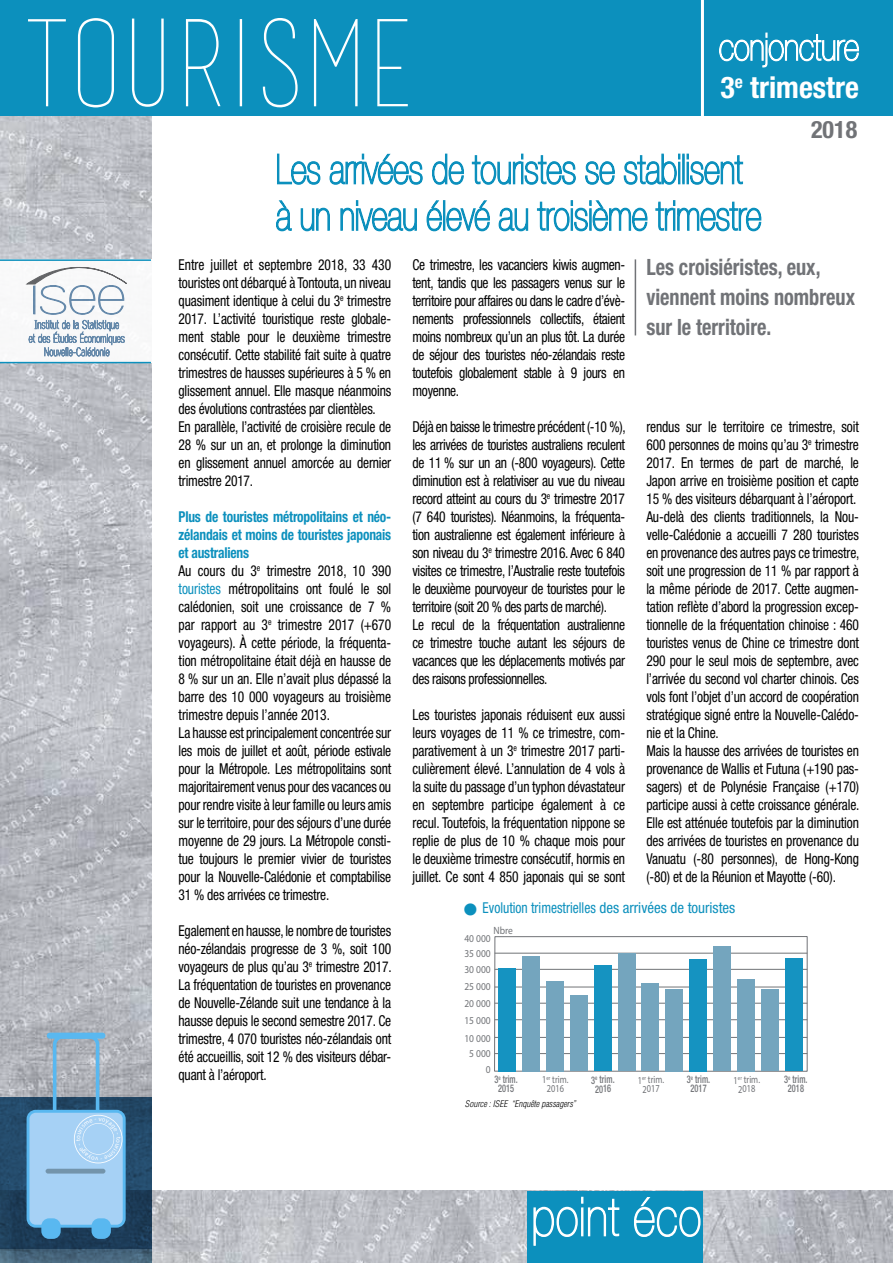
<style>
.page{position:relative;width:893px;height:1263px;background:#fff}
.page>*{position:absolute;margin:0;border:0;box-sizing:border-box;transform-origin:0 0}
.t1{font:120px "basictitlefont";color:#fff;scale:.9 1}
.t2{font:700 condensed 30px "Helvetica Neue LT Std";color:#fff}
.t3{font:700 condensed 24px "Helvetica Neue LT Std";color:#717377}
.t4{font:700 condensed 22.5px/30px "Helvetica Neue LT Std";color:#717377;scale:.9 1}
.t5{font:condensed 15px/18px "Helvetica Neue LT Std";letter-spacing:-.01em;color:#000;scale:.9 1}
.t6{font:condensed 15px "Helvetica Neue LT Std";color:#0c90bd;scale:.9 1}
.t7{font:300 condensed 10.5px/15.8px "Helvetica Neue";color:#717377;text-align:center;scale:.9 1}
.t8{font:500 condensed 10.5px/9px "Helvetica Neue";color:#717377;text-align:center;scale:.8 1}
.t9{font:300 condensed 10.5px/9px "Helvetica Neue";color:#717377;text-align:center;scale:.8 1}
.t10{font:italic 300 condensed 9px "Helvetica";color:#000}
.s1{font-weight:700;color:#0c90bd}
.s2{color:#0c90bd}
</style>
<div class="page">
<img style="left:151px;top:1191px;width:742px;height:72px">
<div style="left:527px;top:1192px;width:176px;height:71px;background:#0c90bd"></div>
<svg style="left:533px;top:1197px;width:87px;height:49px"></svg>
<svg style="left:634px;top:1197px;width:67px;height:40px"></svg>
<img style="left:0;top:115px;width:151px;height:1148px">
<div style="left:47px;top:1033px;width:58px;height:6px;background:#59b8f0;border-radius:3px"></div>
<div style="left:41px;top:1218px;width:20px;height:21px;background:#59b8f0;border-radius:8px"></div>
<div style="left:92px;top:1218px;width:19px;height:21px;background:#59b8f0;border-radius:8px"></div>
<div style="left:0;top:0;width:893px;height:115px;background:#0c90bd"></div>
<hr style="left:701px;top:0;width:3px;height:120px;background:#fff">
<div style="left:0;top:259px;width:152px;height:103px;background:#f8f8f9"></div>
<svg style="left:26px;top:267px;width:101px;height:89px"></svg>
<hr style="left:0;top:259px;width:151px;height:2px;background:#0c90bd">
<hr style="left:0;top:362px;width:151px;height:1px;background:#0c90bd">
<hr style="left:635px;top:259px;width:1px;height:76px;background:#717377">
<svg style="left:276px;top:153px;width:486px;height:79px"></svg>
<svg style="left:719px;top:32px;width:140px;height:36px"></svg>
<div style="left:494px;top:936px;width:313px;height:135px;border:1px solid #717377"></div>
<hr style="left:495px;top:1053px;width:312px;height:1px;background:#717377">
<hr style="left:495px;top:1037px;width:312px;height:1px;background:#717377">
<hr style="left:495px;top:1019px;width:312px;height:1px;background:#717377">
<hr style="left:495px;top:1003px;width:312px;height:1px;background:#717377">
<hr style="left:495px;top:987px;width:312px;height:1px;background:#717377">
<hr style="left:495px;top:969px;width:312px;height:1px;background:#717377">
<hr style="left:495px;top:953px;width:312px;height:1px;background:#717377">
<div style="left:498px;top:968px;width:17px;height:103px;background:#1593c1"></div>
<div style="left:522px;top:956px;width:17px;height:115px;background:#74a5be"></div>
<div style="left:546px;top:981px;width:17px;height:90px;background:#74a5be"></div>
<div style="left:570px;top:995px;width:17px;height:76px;background:#74a5be"></div>
<div style="left:594px;top:965px;width:17px;height:106px;background:#1593c1"></div>
<div style="left:618px;top:953px;width:17px;height:118px;background:#74a5be"></div>
<div style="left:642px;top:984px;width:17px;height:87px;background:#74a5be"></div>
<div style="left:666px;top:989px;width:17px;height:82px;background:#74a5be"></div>
<div style="left:690px;top:959px;width:17px;height:112px;background:#1593c1"></div>
<div style="left:714px;top:946px;width:17px;height:125px;background:#74a5be"></div>
<div style="left:738px;top:979px;width:17px;height:92px;background:#74a5be"></div>
<div style="left:762px;top:990px;width:17px;height:81px;background:#74a5be"></div>
<div style="left:786px;top:958px;width:17px;height:113px;background:#1593c1"></div>
<svg style="left:27px;top:1035px;width:99px;height:193px;background:#97bad7"></svg>
<h1 class="t1" style="left:23px;top:-2px;width:440px">TOURISME</h1>
<h2 class="t2" style="left:720px;top:69px;width:140px">3<sup>e</sup> trimestre</h2>
<h3 class="t3" style="left:811px;top:115px;width:48px">2018</h3>
<p class="t5" style="left:179px;top:256px;width:238px">Entre juillet et septembre 2018, 33 430 touristes ont débarqué à Tontouta, un niveau quasiment identique à celui du 3<sup>e</sup> trimestre 2017. L’activité touristique reste globale&shy;ment stable pour le deuxième trimestre consécutif. Cette stabilité fait suite à quatre trimestres de hausses supérieures à 5 % en glissement annuel. Elle masque néanmoins des évolutions contrastées par clientèles.<br>En parallèle, l’activité de croisière recule de 28 % sur un an, et prolonge la diminution en glissement annuel amorcée au dernier trimestre 2017.</p>
<p class="t5" style="left:179px;top:508px;width:238px"><span class="s1">Plus de touristes métropolitains et néo&shy;zélandais et moins de touristes japonais et australiens<br></span>Au cours du 3<sup>e</sup> trimestre 2018, 10 390 <span class="s2">touristes</span> métropolitains ont foulé le sol calédonien, soit une croissance de 7 % par rapport au 3<sup>e</sup> trimestre 2017 (+670 voyageurs). À cette période, la fréquenta&shy;tion métropolitaine était déjà en hausse de 8 % sur un an. Elle n’avait plus dépassé la barre des 10 000 voyageurs au troisième trimestre depuis l’année 2013.<br>La hausse est principalement concentrée sur les mois de juillet et août, période estivale pour la Métropole. Les métropolitains sont majoritairement venus pour des vacances ou pour rendre visite à leur famille ou leurs amis sur le territoire, pour des séjours d’une durée moyenne de 29 jours. La Métropole consti&shy;tue toujours le premier vivier de touristes pour la Nouvelle-Calédonie et comptabilise 31 % des arrivées ce trimestre.</p>
<p class="t5" style="left:179px;top:922px;width:238px;text-align:justify">Egalement en hausse, le nombre de touristes néo-zélandais progresse de 3 %, soit 100 voyageurs de plus qu’au 3<sup>e</sup> trimestre 2017.<br>La fréquentation de touristes en provenance de Nouvelle-Zélande suit une tendance à la hausse depuis le second semestre 2017. Ce trimestre, 4 070 touristes néo-zélandais ont été accueillis, soit 12 % des visiteurs débar&shy;quant à l’aéroport.</p>
<p class="t5" style="left:412px;top:256px;width:238px;text-align:justify">Ce trimestre, les vacanciers kiwis augmen&shy;tent, tandis que les passagers venus sur le territoire pour affaires ou dans le cadre d’évè&shy;nements professionnels collectifs, étaient moins nombreux qu’un an plus tôt. La durée de séjour des touristes néo-zélandais reste toutefois globalement stable à 9 jours en moyenne.</p>
<p class="t5" style="left:412px;top:418px;width:238px">Déjà en baisse le trimestre précédent (-10 %), les arrivées de touristes australiens reculent de 11 % sur un an (-800 voyageurs). Cette diminution est à relativiser au vue du niveau record atteint au cours du 3<sup>e</sup> trimestre 2017 (7 640 touristes). Néanmoins, la fréquenta&shy;tion australienne est également inférieure à son niveau du 3<sup>e</sup> trimestre 2016. Avec 6 840 visites ce trimestre, l’Australie reste toutefois le deuxième pourvoyeur de touristes pour le territoire (soit 20 % des parts de marché).<br>Le recul de la fréquentation australienne ce trimestre touche autant les séjours de vacances que les déplacements motivés par des raisons professionnelles.</p>
<p class="t5" style="left:412px;top:706px;width:238px;text-align:justify">Les touristes japonais réduisent eux aussi leurs voyages de 11 % ce trimestre, com&shy;parativement à un 3<sup>e</sup> trimestre 2017 parti&shy;culièrement élevé. L’annulation de 4 vols à la suite du passage d’un typhon dévastateur en septembre participe également à ce recul. Toutefois, la fréquentation nippone se replie de plus de 10 % chaque mois pour le deuxième trimestre consécutif, hormis en juillet. Ce sont 4 850 japonais qui se sont</p>
<h3 class="t4" style="left:646px;top:252px;width:233px">Les croisiéristes, eux, viennent moins nombreux sur le territoire.</h3>
<p class="t5" style="left:646px;top:418px;width:238px">rendus sur le territoire ce trimestre, soit 600 personnes de moins qu’au 3<sup>e</sup> trimestre 2017. En termes de part de marché, le Japon arrive en troisième position et capte 15 % des visiteurs débarquant à l’aéroport.<br>Au-delà des clients traditionnels, la Nou&shy;velle-Calédonie a accueilli 7 280 touristes en provenance des autres pays ce trimestre, soit une progression de 11 % par rapport à la même période de 2017. Cette augmen&shy;tation reflète d’abord la progression excep&shy;tionnelle de la fréquentation chinoise : 460 touristes venus de Chine ce trimestre dont 290 pour le seul mois de septembre, avec l’arrivée du second vol charter chinois. Ces vols font l’objet d’un accord de coopération stratégique signé entre la Nouvelle-Calédo&shy;nie et la Chine.<br>Mais la hausse des arrivées de touristes en provenance de Wallis et Futuna (+190 pas&shy;sagers) et de Polynésie Française (+170) participe aussi à cette croissance générale.<br>Elle est atténuée toutefois par la diminution des arrivées de touristes en provenance du Vanuatu (-80 personnes), de Hong-Kong (-80) et de la Réunion et Mayotte (-60).</p>
<p class="t6" style="left:465px;top:899px;width:302px">■ Evolution trimestrielles des arrivées de touristes</p>
<p class="t7" style="left:493px;top:922px;width:23px">Nbre</p>
<p class="t7" style="left:464px;top:930px;width:31px">40 000</p>
<p class="t7" style="left:464px;top:945px;width:31px">35 000</p>
<p class="t7" style="left:464px;top:961px;width:31px">30 000</p>
<p class="t7" style="left:464px;top:979px;width:31px">25 000</p>
<p class="t7" style="left:464px;top:995px;width:31px">20 000</p>
<p class="t7" style="left:464px;top:1012px;width:31px">15 000</p>
<p class="t7" style="left:464px;top:1030px;width:31px">10 000<br>5 000</p>
<p class="t7" style="left:486px;top:1061px;width:7px">0</p>
<p class="t8" style="left:494px;top:1075px;width:31px;rotate:-1deg">3<sup>e</sup> trim.<br>2015</p>
<p class="t8" style="left:591px;top:1075px;width:31px;rotate:-1deg">3<sup>e</sup> trim.<br>2016</p>
<p class="t9" style="left:542px;top:1075px;width:35px;rotate:-1deg">1<sup>er</sup> trim.<br>2016</p>
<p class="t10" style="left:465px;top:1098px;width:112px">Source : ISEE “Enquête passagers”</p>
<p class="t9" style="left:638px;top:1075px;width:35px;rotate:-1deg">1<sup>er</sup> trim.<br>2017</p>
<p class="t8" style="left:784px;top:1075px;width:31px;rotate:-1deg">3<sup>e</sup> trim.<br>2018</p>
<p class="t8" style="left:687px;top:1075px;width:31px;rotate:-1deg">3<sup>e</sup> trim.<br>2017</p>
<p class="t9" style="left:733px;top:1075px;width:35px;rotate:-1deg">1<sup>er</sup> trim.<br>2018</p>
</div>
